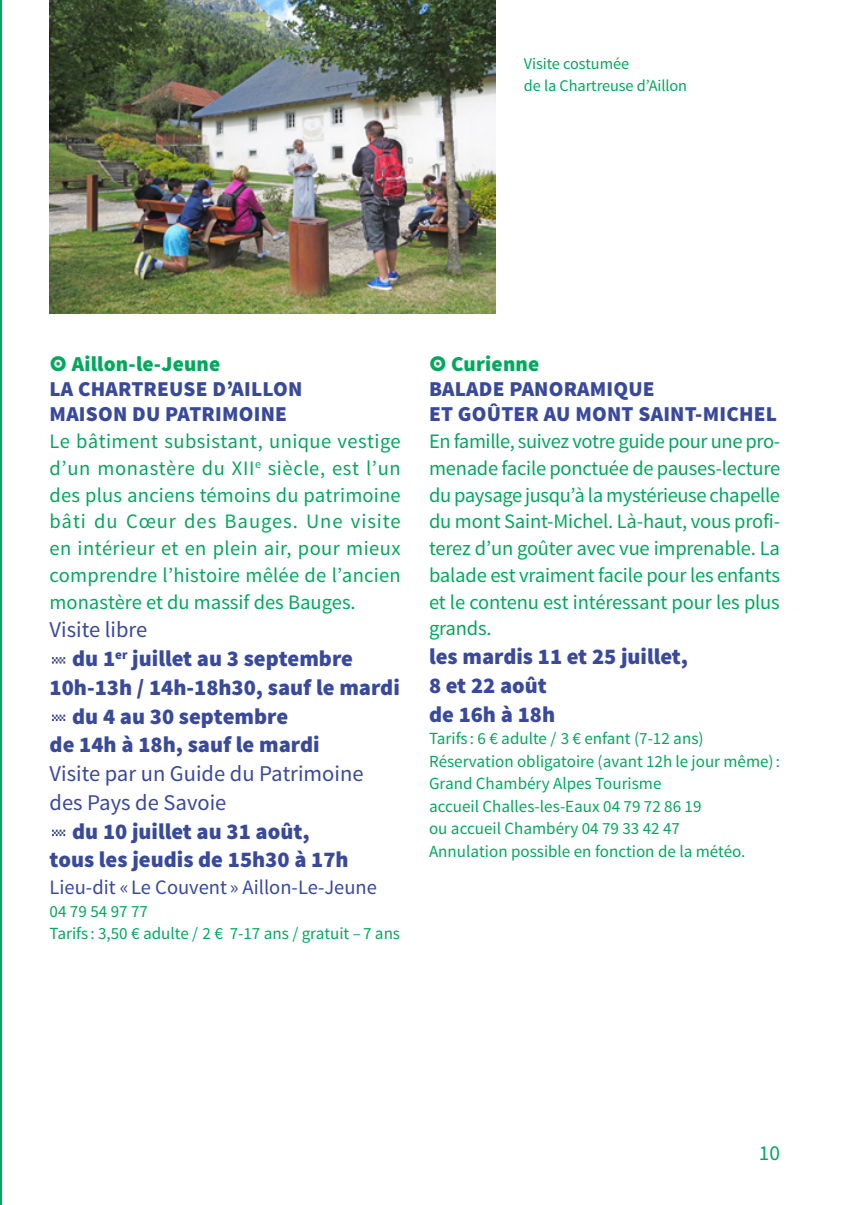
<style>
.page{position:relative;width:851px;height:1205px;background:#fff}
.page>*{position:absolute;margin:0;border:0;box-sizing:border-box;transform-origin:0 0}
.DATES{font:52.5px "Source Sans Pro DISPLAY";color:#39499b}
.DATES-2{font:900 22.5px/28.8px "Source Sans Pro";color:#39499b;text-align:center}
.DATES-3{font:22.5px/28.8px "Source Sans Pro";color:#39499b}
.SOUS_TITRE{font:900 21.25px "Source Sans Pro";letter-spacing:.01em;color:#39499b}
.SOUS_TITRE-2{font:900 21.25px "Source Sans Pro";letter-spacing:.01em;color:#00a85d}
.PAGINATION{font:21.25px "Source Sans Pro";color:#00a85d}
.TEXTE_COURANT{font:20.5px/26.8px "Source Sans Pro";letter-spacing:-.01em;color:#00a85d;text-align:justify}
.LIEU{font:20.5px "Source Sans Pro";color:#39499b}
.INFOS_PRATIQUES{font:17px "Source Sans Pro";color:#00a85d}
.LEGENDE___TEXTE_PETI{font:16.25px/22.5px "Source Sans Pro";letter-spacing:-.005em;color:#00a85d}
</style>
<div class="page">
<hr style="left:0;top:0;width:1px;height:1205px;background:#00a85d">
<img style="left:50px;top:0;width:445px;height:313px">
<p class="LEGENDE___TEXTE_PETI" style="left:524px;top:53px;width:165px">Visite costumée<br>de la Chartreuse d’Aillon</p>
<p class="SOUS_TITRE-2" style="left:72px;top:350px;width:150px">Aillon-le-Jeune</p>
<p class="SOUS_TITRE" style="left:50px;top:375px;width:254px">LA CHARTREUSE D’AILLON</p>
<p class="SOUS_TITRE" style="left:50px;top:400px;width:239px">MAISON DU PATRIMOINE</p>
<p class="TEXTE_COURANT" style="left:50px;top:428px;width:352px">Le bâtiment subsistant, unique vestige d’un monastère du XII<sup>e</sup> siècle, est l’un des plus anciens témoins du patrimoine bâti du Cœur des Bauges. Une visite en intérieur et en plein air, pour mieux comprendre l’histoire mêlée de l’ancien monastère et du massif des Bauges.</p>
<p class="DATES-3" style="left:50px;top:616px;width:99px">Visite libre</p>
<p class="DATES" style="left:50px;top:629px;width:19px">-</p>
<p class="DATES-2" style="left:72px;top:645px;width:282px">du 1<sup>er</sup> juillet au 3 septembre</p>
<p class="DATES-2" style="left:50px;top:674px;width:351px">10h-13h / 14h-18h30, sauf le mardi</p>
<p class="DATES" style="left:50px;top:686px;width:19px">-</p>
<p class="DATES-2" style="left:50px;top:703px;width:271px">du 4 au 30 septembre<br>de 14h à 18h, sauf le mardi</p>
<p class="DATES-3" style="left:50px;top:760px;width:315px">Visite par un Guide du Patrimoine des Pays de Savoie</p>
<p class="DATES" style="left:50px;top:801px;width:19px">-</p>
<p class="DATES-2" style="left:72px;top:818px;width:239px">du 10 juillet au 31 août,</p>
<p class="DATES-2" style="left:50px;top:846px;width:300px">tous les jeudis de 15h30 à 17h</p>
<p class="LIEU" style="left:50px;top:874px;width:329px">Lieu-dit « Le Couvent » Aillon-Le-Jeune</p>
<p class="INFOS_PRATIQUES" style="left:50px;top:900px;width:100px">04 79 54 97 77</p>
<p class="INFOS_PRATIQUES" style="left:50px;top:923px;width:352px">Tarifs : 3,50 € adulte / 2 € 7-17 ans / gratuit – 7 ans</p>
<p class="SOUS_TITRE-2" style="left:451px;top:350px;width:90px">Curienne</p>
<p class="SOUS_TITRE" style="left:429px;top:375px;width:227px">BALADE PANORAMIQUE</p>
<p class="SOUS_TITRE" style="left:429px;top:400px;width:349px">ET GOÛTER AU MONT SAINT-MICHEL</p>
<p class="TEXTE_COURANT" style="left:429px;top:428px;width:352px">En famille, suivez votre guide pour une pro&shy;menade facile ponctuée de pauses-lecture du paysage jusqu’à la mystérieuse chapelle du mont Saint-Michel. Là-haut, vous profi&shy;terez d’un goûter avec vue imprenable. La balade est vraiment facile pour les enfants et le contenu est intéressant pour les plus grands.</p>
<p class="DATES-2" style="left:429px;top:643px;width:260px">les mardis 11 et 25 juillet,</p>
<p class="DATES-2" style="left:429px;top:672px;width:119px">8 et 22 août</p>
<p class="DATES-2" style="left:429px;top:701px;width:128px">de 16h à 18h</p>
<p class="INFOS_PRATIQUES" style="left:429px;top:728px;width:276px">Tarifs : 6 € adulte / 3 € enfant (7-12 ans)</p>
<p class="INFOS_PRATIQUES" style="left:429px;top:750px;width:352px">Réservation obligatoire (avant 12h le jour même):</p>
<p class="INFOS_PRATIQUES" style="left:429px;top:773px;width:234px">Grand Chambéry Alpes Tourisme</p>
<p class="INFOS_PRATIQUES" style="left:429px;top:795px;width:274px">accueil Challes-les-Eaux 04 79 72 86 19</p>
<p class="INFOS_PRATIQUES" style="left:429px;top:818px;width:252px">ou accueil Chambéry 04 79 33 42 47</p>
<p class="INFOS_PRATIQUES" style="left:429px;top:840px;width:318px">Annulation possible en fonction de la météo.</p>
<p class="PAGINATION" style="left:758px;top:1140px;width:23px">10</p>
</div>
